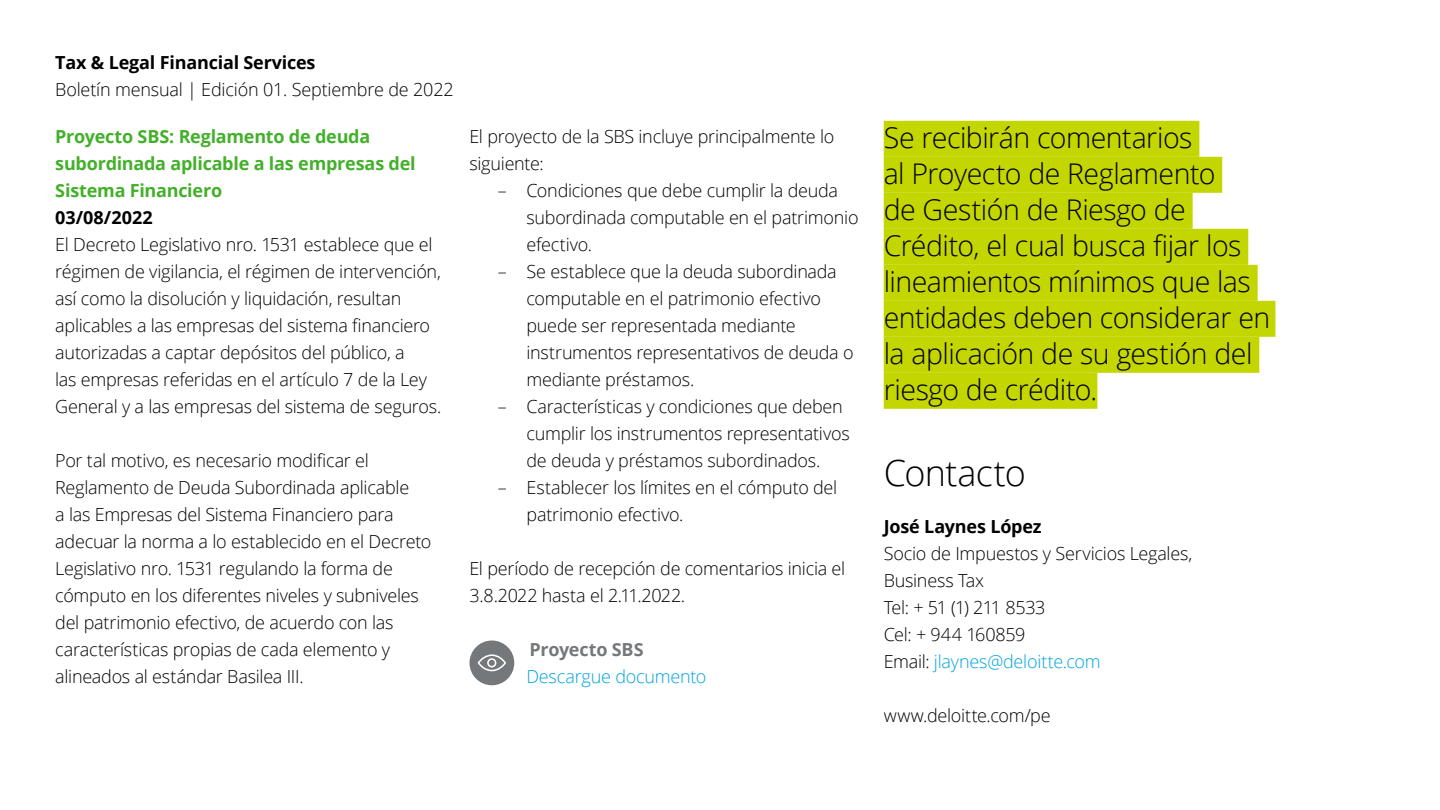
<style>
.page{position:relative;width:1440px;height:810px;background:#fff}
.page>*{position:absolute;margin:0;border:0;box-sizing:border-box;transform-origin:0 0}
.t1{font:300 36px "Open Sans";letter-spacing:-.02em;color:#000}
.t2{font:300 28.5px/36px "Open Sans";letter-spacing:-.02em;color:#000}
.t3{font:300 18px/27px "Open Sans";letter-spacing:-.015em;color:#000}
.t4{font:700 18px/27px "Open Sans";letter-spacing:-.015em;color:#43b02a}
.t5{font:700 18px "Open Sans";letter-spacing:-.01em;color:#000}
.t6{font:300 18px "Open Sans";letter-spacing:-.015em;color:#00a2e0}
.t7{font:700 18px "Open Sans";letter-spacing:-.015em;color:#75787b}
.s1{color:#00a2e0}
</style>
<div class="page">
<div style="left:884px;top:121px;width:315px;height:36px;background:#c4d600"></div>
<div style="left:884px;top:157px;width:338px;height:36px;background:#c4d600"></div>
<div style="left:884px;top:193px;width:309px;height:36px;background:#c4d600"></div>
<div style="left:884px;top:229px;width:364px;height:36px;background:#c4d600"></div>
<div style="left:884px;top:265px;width:374px;height:36px;background:#c4d600"></div>
<div style="left:884px;top:301px;width:391px;height:36px;background:#c4d600"></div>
<div style="left:884px;top:337px;width:375px;height:36px;background:#c4d600"></div>
<div style="left:884px;top:373px;width:213px;height:36px;background:#c4d600"></div>
<svg style="left:470px;top:640px;width:44px;height:45px"></svg>
<p class="t5" style="left:55px;top:50px;width:262px">Tax &amp; Legal Financial Services</p>
<p class="t3" style="left:55px;top:76px;width:400px">Boletín mensual | Edición 01. Septiembre de 2022</p>
<p class="t4" style="left:55px;top:122px;width:362px">Proyecto SBS: Reglamento de deuda subordinada aplicable a las empresas del<br>Sistema Financiero</p>
<p class="t5" style="left:55px;top:205px;width:99px">03/08/2022</p>
<p class="t3" style="left:55px;top:230px;width:388px">El Decreto Legislativo nro. 1531 establece que el régimen de vigilancia, el régimen de intervención, así como la disolución y liquidación, resultan aplicables a las empresas del sistema financiero autorizadas a captar depósitos del público, a<br>las empresas referidas en el artículo 7 de la Ley General y a las empresas del sistema de seguros.</p>
<p class="t3" style="left:55px;top:446px;width:378px">Por tal motivo, es necesario modificar el Reglamento de Deuda Subordinada aplicable<br>a las Empresas del Sistema Financiero para adecuar la norma a lo establecido en el Decreto Legislativo nro. 1531 regulando la forma de cómputo en los diferentes niveles y subniveles del patrimonio efectivo, de acuerdo con las características propias de cada elemento y alineados al estándar Basilea III.</p>
<p class="t3" style="left:469px;top:122px;width:367px">El proyecto de la SBS incluye principalmente lo siguiente:</p>
<p class="t3" style="left:526px;top:176px;width:334px;text-indent:-28px">– Condiciones que debe cumplir la deuda subordinada computable en el patrimonio efectivo.</p>
<p class="t3" style="left:526px;top:257px;width:329px;text-indent:-28px">– Se establece que la deuda subordinada computable en el patrimonio efectivo puede ser representada mediante instrumentos representativos de deuda o mediante préstamos.</p>
<p class="t3" style="left:526px;top:392px;width:325px;text-indent:-28px">– Características y condiciones que deben cumplir los instrumentos representativos de deuda y préstamos subordinados.</p>
<p class="t3" style="left:526px;top:473px;width:312px;text-indent:-28px">– Establecer los límites en el cómputo del patrimonio efectivo.</p>
<p class="t3" style="left:469px;top:554px;width:377px">El período de recepción de comentarios inicia el<br>3.8.2022 hasta el 2.11.2022.</p>
<p class="t7" style="left:529px;top:637px;width:116px">Proyecto SBS</p>
<p class="t6" style="left:526px;top:664px;width:182px">Descargue documento</p>
<h2 class="t2" style="left:884px;top:119px;width:388px">Se recibirán comentarios<br>al Proyecto de Reglamento<br>de Gestión de Riesgo de<br>Crédito, el cual busca fijar los lineamientos mínimos que las entidades deben considerar en la aplicación de su gestión del riesgo de crédito.</h2>
<h1 class="t1" style="left:884px;top:448px;width:144px">Contacto</h1>
<p class="t5" style="left:884px;top:513px;width:160px">José Laynes López</p>
<p class="t3" style="left:884px;top:539px;width:310px">Socio de Impuestos y Servicios Legales,<br>Business Tax<br>Tel: + 51 (1) 211 8533<br>Cel: + 944 160859<br>Email: <span class="s1">jlaynes@deloitte.com</span></p>
<p class="t3" style="left:884px;top:701px;width:168px">www.deloitte.com/pe</p>
</div>
